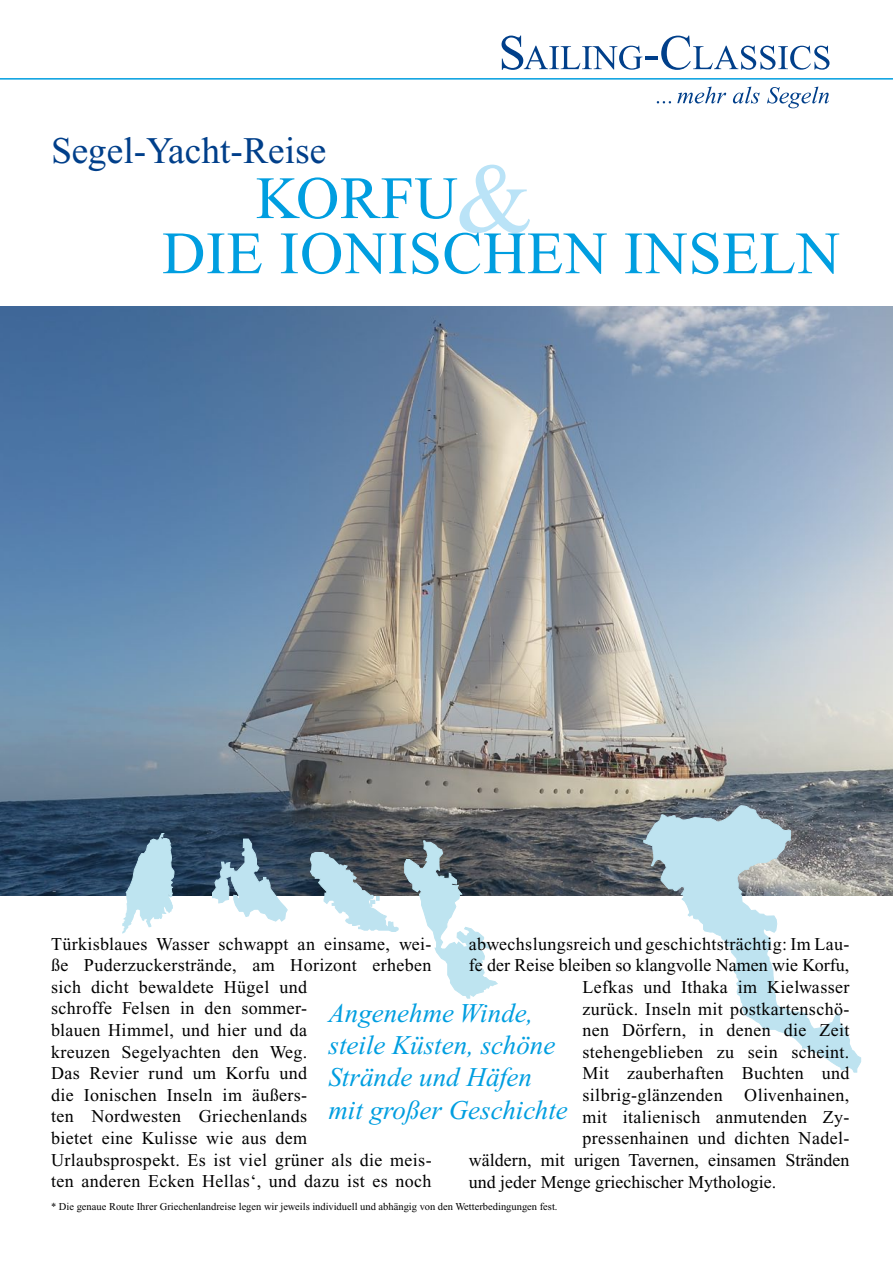
<style>
.page{position:relative;width:893px;height:1263px;background:#fff}
.page>*{position:absolute;margin:0;border:0;box-sizing:border-box;transform-origin:0 0}
.t1{font:60px/55.2px "Times New Roman";letter-spacing:.01em;color:#009ee0}
.t2{font:37.5px "Times New Roman";color:#003f8a}
.t3{font:italic 27px/32.4px "Times New Roman";color:#009ee0}
.t4{font:18px/21.6px "Times New Roman";letter-spacing:.02em;color:#000}
.t5{font:18px "Times New Roman";color:#000}
.t6{font:10.5px "Times New Roman";color:#000}
.s1{font-size:99.15px;color:#bae3f7}
</style>
<div class="page">
<img style="left:0;top:306px;width:893px;height:589px">
<svg style="left:404px;top:841px;width:94px;height:157px"></svg>
<svg style="left:657px;top:101px;width:14px;height:2px"></svg>
<svg style="left:677px;top:87px;width:49px;height:16px"></svg>
<svg style="left:733px;top:87px;width:27px;height:16px"></svg>
<svg style="left:767px;top:87px;width:62px;height:21px"></svg>
<svg style="left:501px;top:36px;width:141px;height:34px"></svg>
<hr style="left:645px;top:56px;width:12px;height:4px;background:#003f8a">
<svg style="left:661px;top:36px;width:168px;height:34px"></svg>
<hr style="left:0;top:78px;width:893px;height:2px;background:#009ee0">
<svg style="left:643px;top:805px;width:218px;height:268px"></svg>
<svg style="left:310px;top:852px;width:88px;height:80px"></svg>
<svg style="left:212px;top:839px;width:76px;height:82px;background:#88a2b2"></svg>
<svg style="left:122px;top:833px;width:52px;height:101px"></svg>
<h2 class="t2" style="left:51px;top:130px;width:277px">Segel-Yacht-Reise</h2>
<h1 class="t1" style="left:162px;top:171px;width:679px;text-indent:94px">Korfu <span class="s1">&amp;<br></span>Die Ionischen Inseln</h1>
<p class="t4" style="left:51px;top:933px;width:382px">Türkisblaues Wasser schwappt an einsame, wei&shy;ße Puderzuckerstrände, am Horizont erheben sich dicht bewaldete Hügel und<br>schroffe Felsen in den sommer-<br>blauen Himmel, und hier und da<br>kreuzen Segelyachten den Weg.<br>Das Revier rund um Korfu und<br>die Ionischen Inseln im äußers-<br>ten Nordwesten Griechenlands<br>bietet eine Kulisse wie aus dem Urlaubsprospekt. Es ist viel grüner als die meis&shy;ten anderen Ecken Hellas‘, und dazu ist es noch</p>
<p class="t4" style="left:469px;top:933px;width:382px">abwechslungsreich und geschichtsträchtig: Im Lau-</p>
<p class="t5" style="left:469px;top:956px;width:382px">fe der Reise bleiben so klangvolle Namen wie Korfu,</p>
<p class="t4" style="left:583px;top:976px;width:268px">Lefkas und Ithaka im Kielwasser</p>
<p class="t4" style="left:583px;top:998px;width:268px">zurück. Inseln mit postkartenschö-</p>
<p class="t4" style="left:583px;top:1019px;width:268px">nen Dörfern, in denen die Zeit</p>
<p class="t4" style="left:583px;top:1041px;width:268px">stehengeblieben zu sein scheint.</p>
<p class="t4" style="left:583px;top:1063px;width:268px">Mit zauberhaften Buchten und</p>
<p class="t4" style="left:583px;top:1084px;width:268px">silbrig-glänzenden Olivenhainen,</p>
<p class="t4" style="left:583px;top:1106px;width:268px">mit italienisch anmutenden Zy-</p>
<p class="t4" style="left:583px;top:1127px;width:268px">pressenhainen und dichten Nadel-</p>
<p class="t5" style="left:469px;top:1150px;width:382px">wäldern, mit urigen Tavernen, einsamen Stränden</p>
<p class="t5" style="left:469px;top:1172px;width:309px">und jeder Menge griechischer Mythologie.</p>
<h3 class="t3" style="left:328px;top:996px;width:241px">Angenehme Winde, steile Küsten, schöne<br>Strände und Häfen mit großer Geschichte</h3>
<p class="t6" style="left:51px;top:1201px;width:508px">* Die genaue Route Ihrer Griechenlandreise legen wir jeweils individuell und abhängig von den Wetterbedingungen fest.</p>
</div>
